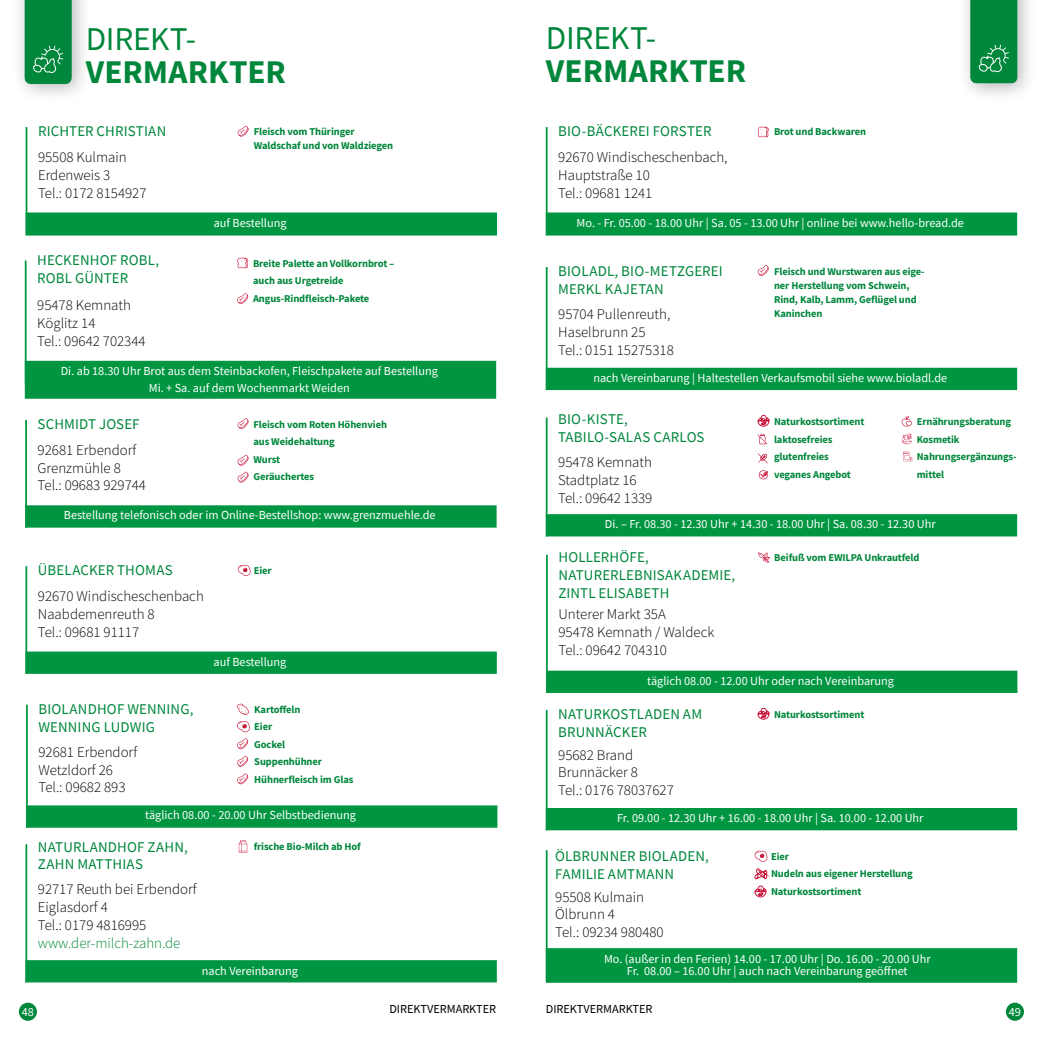
<style>
.page{position:relative;width:1042px;height:1042px;background:#fff}
.page>*{position:absolute;margin:0;border:0;box-sizing:border-box;transform-origin:0 0}
.t1{font:700 33.25px "Source Sans Pro";color:#00873c}
.t2{font:33.25px "Source Sans Pro";letter-spacing:-.005em;color:#00873c}
.t3{font:300 14.88px/17.8px "Source Sans Pro";color:#000}
.t4{font:14.88px/17.8px "Source Sans Pro";letter-spacing:.01em;color:#00873c}
.t5{font:300 14.88px "Source Sans Pro";color:#00873c}
.t6{font:12.25px/17px "Source Sans Pro";color:#fff;text-align:center}
.t7{font:12.25px "Source Sans Pro";color:#000}
.t8{font:700 10.5px/17.5px "Source Sans Pro";letter-spacing:-.01em;color:#00873c}
</style>
<div class="page">
<div style="left:12px;top:0;width:80px;height:103px;background:#000;opacity:.28"></div>
<div style="left:19px;top:1002px;width:18px;height:19px;background:#00873c;border-radius:50%"></div>
<div style="left:1006px;top:1002px;width:18px;height:19px;background:#00873c;border-radius:50%"></div>
<div style="left:957px;top:0;width:80px;height:103px;background:#000;opacity:.28"></div>
<div style="left:25px;top:361px;width:471px;height:38px;background:#009641;border:2px solid #009641"></div>
<hr style="left:25px;top:260px;width:2px;height:123px;background:#009641">
<svg style="left:237px;top:258px;width:11px;height:10px"></svg>
<svg style="left:237px;top:293px;width:12px;height:11px"></svg>
<div style="left:25px;top:505px;width:471px;height:23px;background:#009641;border:2px solid #009641"></div>
<hr style="left:25px;top:420px;width:2px;height:108px;background:#009641">
<svg style="left:237px;top:472px;width:12px;height:10px"></svg>
<svg style="left:237px;top:455px;width:12px;height:11px"></svg>
<svg style="left:237px;top:418px;width:12px;height:11px"></svg>
<div style="left:25px;top:651px;width:472px;height:23px;background:#009641;border:2px solid #009641"></div>
<hr style="left:25px;top:566px;width:2px;height:108px;background:#009641">
<svg style="left:237px;top:565px;width:14px;height:11px"></svg>
<div style="left:25px;top:960px;width:472px;height:22px;background:#009641;border:2px solid #009641"></div>
<hr style="left:25px;top:844px;width:2px;height:138px;background:#009641">
<div style="left:26px;top:805px;width:471px;height:23px;background:#009641;border:2px solid #009641"></div>
<hr style="left:26px;top:705px;width:2px;height:123px;background:#009641">
<svg style="left:237px;top:721px;width:13px;height:11px"></svg>
<svg style="left:237px;top:738px;width:12px;height:11px"></svg>
<svg style="left:237px;top:756px;width:12px;height:11px"></svg>
<svg style="left:237px;top:773px;width:12px;height:11px"></svg>
<svg style="left:237px;top:703px;width:12px;height:12px"></svg>
<svg style="left:970px;top:0;width:47px;height:83px;background:#0b8c44"></svg>
<svg style="left:25px;top:0;width:46px;height:84px;background:#0a8b43"></svg>
<div style="left:26px;top:212px;width:471px;height:24px;background:#009641;border:2px solid #009641"></div>
<hr style="left:26px;top:127px;width:1px;height:108px;background:#009641">
<svg style="left:237px;top:126px;width:12px;height:11px"></svg>
<svg style="left:239px;top:840px;width:8px;height:12px"></svg>
<div style="left:546px;top:212px;width:471px;height:24px;background:#009641;border:2px solid #009641"></div>
<hr style="left:546px;top:127px;width:1px;height:108px;background:#009641">
<svg style="left:758px;top:127px;width:11px;height:10px"></svg>
<div style="left:546px;top:368px;width:471px;height:22px;background:#009641"></div>
<hr style="left:546px;top:267px;width:1px;height:123px;background:#009641">
<svg style="left:757px;top:265px;width:12px;height:11px"></svg>
<div style="left:546px;top:671px;width:471px;height:22px;background:#009641"></div>
<hr style="left:546px;top:555px;width:2px;height:138px;background:#009641">
<svg style="left:758px;top:552px;width:12px;height:10px"></svg>
<div style="left:546px;top:808px;width:471px;height:22px;background:#009641"></div>
<hr style="left:546px;top:710px;width:1px;height:120px;background:#009641">
<svg style="left:757px;top:707px;width:13px;height:13px"></svg>
<div style="left:546px;top:948px;width:471px;height:35px;background:#009641;border:2px solid #009641"></div>
<hr style="left:546px;top:850px;width:1px;height:130px;background:#009641">
<svg style="left:754px;top:851px;width:13px;height:46px"></svg>
<div style="left:546px;top:514px;width:471px;height:22px;background:#009641;border:2px solid #009641"></div>
<hr style="left:546px;top:417px;width:1px;height:119px;background:#009641">
<svg style="left:757px;top:414px;width:13px;height:13px"></svg>
<svg style="left:902px;top:434px;width:10px;height:10px"></svg>
<svg style="left:901px;top:416px;width:11px;height:10px"></svg>
<svg style="left:758px;top:470px;width:10px;height:10px"></svg>
<svg style="left:758px;top:453px;width:10px;height:10px"></svg>
<svg style="left:757px;top:434px;width:10px;height:10px"></svg>
<svg style="left:903px;top:452px;width:9px;height:9px"></svg>
<h1 class="t2" style="left:86px;top:18px;width:112px">DIREKT-</h1>
<h1 class="t1" style="left:86px;top:50px;width:202px">VERMARKTER</h1>
<p class="t4" style="left:38px;top:122px;width:130px">RICHTER CHRISTIAN</p>
<p class="t3" style="left:38px;top:148px;width:110px">95508 Kulmain<br>Erdenweis 3<br>Tel.: 0172 8154927</p>
<p class="t4" style="left:37px;top:251px;width:123px">HECKENHOF ROBL,<br>ROBL GÜNTER</p>
<p class="t3" style="left:37px;top:296px;width:110px">95478 Kemnath<br>Köglitz 14<br>Tel.: 09642 702344</p>
<p class="t8" style="left:254px;top:124px;width:141px;line-height:14px">Fleisch vom Thüringer<br>Waldschaf und von Waldziegen</p>
<p class="t6" style="left:214px;top:214px;width:74px">auf Bestellung</p>
<p class="t8" style="left:253px;top:254px;width:143px">Breite Palette an Vollkornbrot – auch aus Urgetreide<br>Angus-Rindfleisch-Pakete</p>
<p class="t6" style="left:61px;top:362px;width:379px">Di. ab 18.30 Uhr Brot aus dem Steinbackofen, Fleischpakete auf Bestellung<br>Mi. + Sa. auf dem Wochenmarkt Weiden</p>
<p class="t4" style="left:38px;top:415px;width:103px">SCHMIDT JOSEF</p>
<p class="t3" style="left:38px;top:441px;width:110px">92681 Erbendorf<br>Grenzmühle 8<br>Tel.: 09683 929744</p>
<p class="t8" style="left:253px;top:415px;width:135px">Fleisch vom Roten Höhenvieh aus Weidehaltung<br>Wurst<br>Geräuchertes</p>
<p class="t6" style="left:64px;top:507px;width:373px">Bestellung telefonisch oder im Online-Bestellshop: www.grenzmuehle.de</p>
<p class="t4" style="left:38px;top:561px;width:136px">ÜBELACKER THOMAS</p>
<p class="t8" style="left:254px;top:561px;width:19px">Eier</p>
<p class="t3" style="left:38px;top:587px;width:167px">92670 Windischeschenbach<br>Naabdemenreuth 8<br>Tel.: 09681 91117</p>
<p class="t6" style="left:214px;top:653px;width:74px">auf Bestellung</p>
<p class="t4" style="left:38px;top:700px;width:157px">BIOLANDHOF WENNING,<br>WENNING LUDWIG</p>
<p class="t3" style="left:38px;top:743px;width:100px">92681 Erbendorf<br>Wetzldorf 26<br>Tel.: 09682 893</p>
<p class="t8" style="left:254px;top:700px;width:101px">Kartoffeln<br>Eier<br>Gockel<br>Suppenhühner<br>Hühnerfleisch im Glas</p>
<p class="t6" style="left:145px;top:807px;width:212px">täglich 08.00 - 20.00 Uhr Selbstbedienung</p>
<p class="t4" style="left:38px;top:837px;width:152px">NATURLANDHOF ZAHN,</p>
<p class="t8" style="left:254px;top:838px;width:108px">frische Bio-Milch ab Hof</p>
<p class="t4" style="left:38px;top:855px;width:107px">ZAHN MATTHIAS</p>
<p class="t3" style="left:38px;top:880px;width:160px">92717 Reuth bei Erbendorf<br>Eiglasdorf 4<br>Tel.: 0179 4816995</p>
<p class="t5" style="left:38px;top:934px;width:144px">www.der-milch-zahn.de</p>
<p class="t6" style="left:202px;top:963px;width:98px">nach Vereinbarung</p>
<h1 class="t2" style="left:546px;top:17px;width:112px">DIREKT-</h1>
<h1 class="t1" style="left:546px;top:49px;width:202px">VERMARKTER</h1>
<p class="t4" style="left:558px;top:122px;width:155px">BIO-BÄCKEREI FORSTER</p>
<p class="t8" style="left:774px;top:123px;width:94px">Brot und Backwaren</p>
<p class="t3" style="left:558px;top:148px;width:171px">92670 Windischeschenbach,<br>Hauptstraße 10<br>Tel.: 09681 1241</p>
<p class="t6" style="left:576px;top:214px;width:389px">Mo. - Fr. 05.00 - 18.00 Uhr | Sa. 05 - 13.00 Uhr | online bei www.hello-bread.de</p>
<p class="t4" style="left:558px;top:262px;width:166px">BIOLADL, BIO-METZGEREI<br>MERKL KAJETAN</p>
<p class="t3" style="left:558px;top:305px;width:117px">95704 Pullenreuth,<br>Haselbrunn 25<br>Tel.: 0151 15275318</p>
<p class="t8" style="left:774px;top:264px;width:152px;line-height:14px">Fleisch und Wurstwaren aus eige&shy;ner Herstellung vom Schwein,<br>Rind, Kalb, Lamm, Geflügel und<br>Kaninchen</p>
<p class="t6" style="left:593px;top:369px;width:355px">nach Vereinbarung | Haltestellen Verkaufsmobil siehe www.bioladl.de</p>
<p class="t4" style="left:558px;top:410px;width:148px">BIO-KISTE,<br>TABILO-SALAS CARLOS</p>
<p class="t3" style="left:558px;top:453px;width:96px">95478 Kemnath<br>Stadtplatz 16<br>Tel.: 09642 1339</p>
<p class="t8" style="left:774px;top:413px;width:92px">Naturkostsortiment laktosefreies glutenfreies veganes Angebot</p>
<p class="t8" style="left:916px;top:413px;width:102px">Ernährungsberatung<br>Kosmetik<br>Nahrungsergänzungs&shy;mittel</p>
<p class="t6" style="left:605px;top:515px;width:332px">Di. – Fr. 08.30 - 12.30 Uhr + 14.30 - 18.00 Uhr | Sa. 08.30 - 12.30 Uhr</p>
<p class="t4" style="left:558px;top:548px;width:92px">HOLLERHÖFE,</p>
<p class="t8" style="left:774px;top:548px;width:147px">Beifuß vom EWILPA Unkrautfeld</p>
<p class="t4" style="left:558px;top:566px;width:178px">NATURERLEBNISAKADEMIE,<br>ZINTL ELISABETH</p>
<p class="t3" style="left:558px;top:605px;width:157px">Unterer Markt 35A<br>95478 Kemnath / Waldeck<br>Tel.: 09642 704310</p>
<p class="t6" style="left:647px;top:672px;width:248px">täglich 08.00 - 12.00 Uhr oder nach Vereinbarung</p>
<p class="t4" style="left:558px;top:705px;width:145px">NATURKOSTLADEN AM</p>
<p class="t8" style="left:774px;top:705px;width:92px">Naturkostsortiment</p>
<p class="t4" style="left:558px;top:723px;width:90px">BRUNNÄCKER</p>
<p class="t3" style="left:558px;top:746px;width:117px">95682 Brand<br>Brunnäcker 8<br>Tel.: 0176 78037627</p>
<p class="t6" style="left:617px;top:809px;width:308px">Fr. 09.00 - 12.30 Uhr + 16.00 - 18.00 Uhr | Sa. 10.00 - 12.00 Uhr</p>
<p class="t4" style="left:555px;top:847px;width:155px">ÖLBRUNNER BIOLADEN,<br>FAMILIE AMTMANN</p>
<p class="t3" style="left:555px;top:887px;width:110px">95508 Kulmain<br>Ölbrunn 4<br>Tel.: 09234 980480</p>
<p class="t8" style="left:771px;top:847px;width:143px">Eier<br>Nudeln aus eigener Herstellung<br>Naturkostsortiment</p>
<p class="t6" style="left:604px;top:952px;width:328px;line-height:12.2px">Mo. (außer in den Ferien) 14.00 - 17.00 Uhr | Do. 16.00 - 20.00 Uhr<br>Fr. 08.00 – 16.00 Uhr | auch nach Vereinbarung geöffnet</p>
<p class="t6" style="left:22px;top:1003px;width:14px">48</p>
<p class="t7" style="left:389px;top:1001px;width:108px">DIREKTVERMARKTER</p>
<p class="t7" style="left:546px;top:1001px;width:108px">DIREKTVERMARKTER</p>
<p class="t6" style="left:1009px;top:1003px;width:14px">49</p>
</div>
